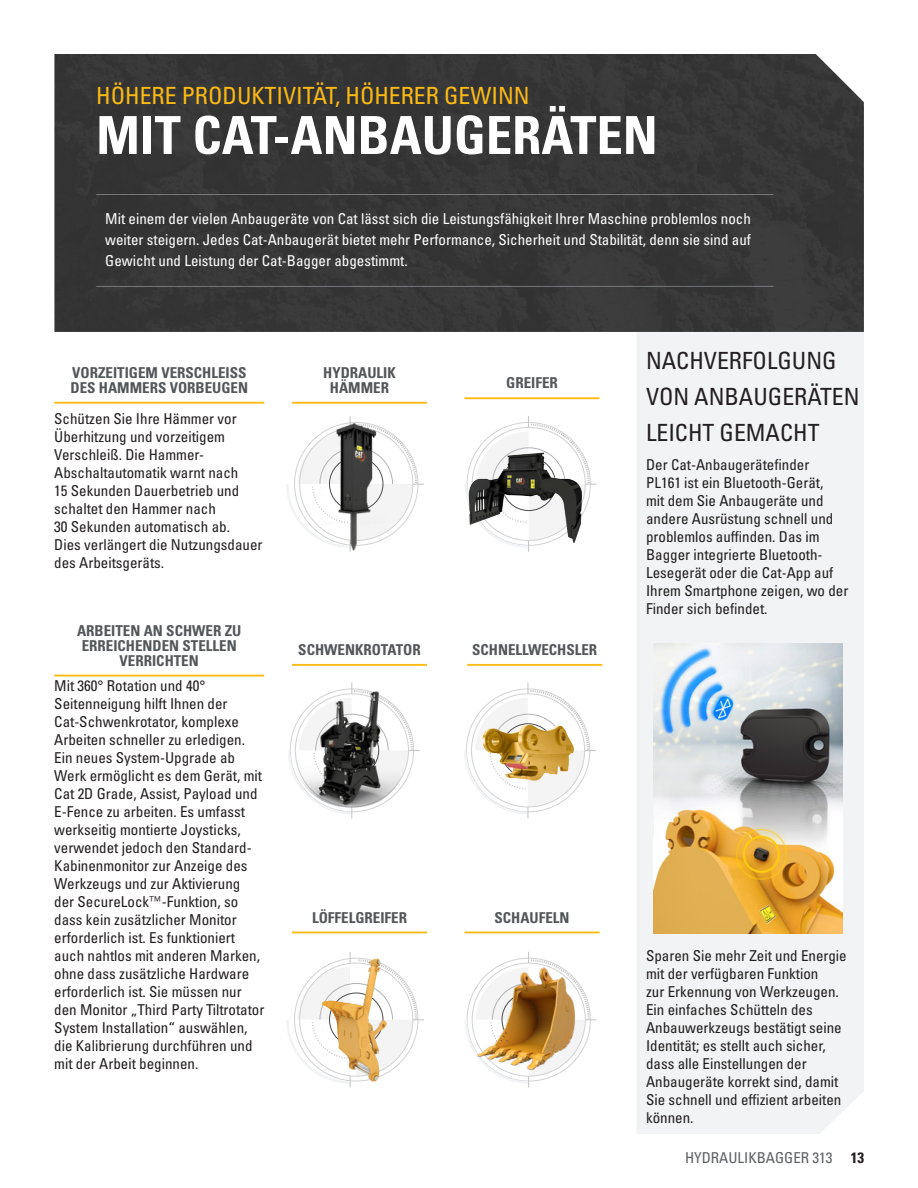
<style>
.page{position:relative;width:918px;height:1188px;background:#fff}
.page>*{position:absolute;margin:0;border:0;box-sizing:border-box;transform-origin:0 0}
.t1{font:52.5px "Univers LTCYR 67 Bold Cond";color:#fff}
.t2{font:condensed 23.7px/36px "Univers LTCYR 57";color:#231f20}
.t3{font:condensed 23.7px "Univers LTCYR 57";color:#fcba13}
.t4{font:condensed 15px/18px "Univers LTCYR 57";color:#231f20}
.t5{font:condensed 15px/21px "Univers LTCYR 57";color:#fff;text-align:justify}
.t6{font:15px/15px "Univers LTCYR 67 Bold Cond";color:#535759;text-align:center}
.t7{font:condensed 15px "Univers LTCYR 57";color:#5d6163}
.s1{font-family:"Univers LTCYR 67 Bold Cond";font-stretch:normal;color:#231f20}
</style>
<div class="page">
<div style="left:637px;top:332px;width:227px;height:802px;background:#f2f3f4"></div>
<div style="left:54px;top:54px;width:810px;height:278px;background:#363637"></div>
<hr style="left:96px;top:194px;width:677px;height:1px;background:#bcc2c6">
<img style="left:654px;top:644px;width:189px;height:289px">
<hr style="left:96px;top:286px;width:677px;height:1px;background:#bcc2c6">
<hr style="left:292px;top:402px;width:135px;height:2px;background:#fcba13">
<svg style="left:286px;top:416px;width:138px;height:125px"></svg>
<hr style="left:465px;top:397px;width:135px;height:2px;background:#fcba13">
<svg style="left:465px;top:416px;width:132px;height:136px"></svg>
<hr style="left:292px;top:664px;width:135px;height:2px;background:#fcba13">
<hr style="left:292px;top:932px;width:135px;height:1px;background:#fcba13">
<svg style="left:286px;top:952px;width:138px;height:136px"></svg>
<hr style="left:465px;top:932px;width:135px;height:1px;background:#fcba13">
<svg style="left:465px;top:952px;width:132px;height:136px"></svg>
<hr style="left:467px;top:664px;width:135px;height:2px;background:#fcba13">
<svg style="left:288px;top:683px;width:132px;height:135px"></svg>
<img style="left:290px;top:686px;width:117px;height:122px">
<img style="left:322px;top:419px;width:64px;height:133px">
<img style="left:470px;top:967px;width:115px;height:104px">
<svg style="left:464px;top:683px;width:132px;height:135px"></svg>
<img style="left:482px;top:725px;width:92px;height:56px">
<img style="left:469px;top:452px;width:113px;height:91px">
<img style="left:322px;top:958px;width:55px;height:111px">
<hr style="left:54px;top:402px;width:210px;height:2px;background:#fcba13">
<hr style="left:54px;top:675px;width:210px;height:2px;background:#fcba13">
<h2 class="t3" style="left:96px;top:81px;width:435px">HÖHERE PRODUKTIVITÄT, HÖHERER GEWINN</h2>
<h1 class="t1" style="left:96px;top:103px;width:563px">MIT CAT-ANBAUGERÄTEN</h1>
<p class="t5" style="left:105px;top:208px;width:647px">Mit einem der vielen Anbaugeräte von Cat lässt sich die Leistungsfähigkeit Ihrer Maschine problemlos noch weiter steigern. Jedes Cat-Anbaugerät bietet mehr Performance, Sicherheit und Stabilität, denn sie sind auf Gewicht und Leistung der Cat-Bagger abgestimmt.</p>
<p class="t6" style="left:71px;top:365px;width:179px;text-align:left">VORZEITIGEM VERSCHLEISS<br>DES HAMMERS VORBEUGEN</p>
<p class="t4" style="left:54px;top:410px;width:210px">Schützen Sie Ihre Hämmer vor<br>Überhitzung und vorzeitigem<br>Verschleiß. Die Hammer-<br>Abschaltautomatik warnt nach<br>15 Sekunden Dauerbetrieb und schaltet den Hammer nach<br>30 Sekunden automatisch ab.<br>Dies verlängert die Nutzungsdauer des Arbeitsgeräts.</p>
<p class="t6" style="left:77px;top:623px;width:166px">ARBEITEN AN SCHWER ZU<br>ERREICHENDEN STELLEN<br>VERRICHTEN</p>
<p class="t4" style="left:54px;top:676px;width:212px">Mit 360° Rotation und 40°<br>Seitenneigung hilft Ihnen der<br>Cat-Schwenkrotator, komplexe<br>Arbeiten schneller zu erledigen.<br>Ein neues System-Upgrade ab<br>Werk ermöglicht es dem Gerät, mit<br>Cat 2D Grade, Assist, Payload und<br>E-Fence zu arbeiten. Es umfasst werkseitig montierte Joysticks, verwendet jedoch den Standard-<br>Kabinenmonitor zur Anzeige des<br>Werkzeugs und zur Aktivierung<br>der SecureLock™-Funktion, so dass kein zusätzlicher Monitor erforderlich ist. Es funktioniert auch nahtlos mit anderen Marken, ohne dass zusätzliche Hardware erforderlich ist. Sie müssen nur den Monitor „Third Party Tiltrotator<br>System Installation“ auswählen, die Kalibrierung durchführen und mit der Arbeit beginnen.</p>
<p class="t6" style="left:323px;top:365px;width:74px">HYDRAULIK<br>HÄMMER</p>
<p class="t6" style="left:506px;top:375px;width:53px">GREIFER</p>
<p class="t6" style="left:298px;top:642px;width:124px">SCHWENKROTATOR</p>
<p class="t6" style="left:472px;top:642px;width:127px">SCHNELLWECHSLER</p>
<p class="t6" style="left:312px;top:909px;width:96px">LÖFFELGREIFER</p>
<p class="t6" style="left:495px;top:909px;width:76px">SCHAUFELN</p>
<h2 class="t2" style="left:646px;top:342px;width:215px">NACHVERFOLGUNG<br>VON ANBAUGERÄTEN<br>LEICHT GEMACHT</h2>
<p class="t4" style="left:646px;top:455px;width:204px">Der Cat-Anbaugerätefinder<br>PL161 ist ein Bluetooth-Gerät,<br>mit dem Sie Anbaugeräte und andere Ausrüstung schnell und problemlos auffinden. Das im<br>Bagger integrierte Bluetooth-<br>Lesegerät oder die Cat-App auf<br>Ihrem Smartphone zeigen, wo der<br>Finder sich befindet.</p>
<p class="t4" style="left:646px;top:946px;width:202px">Sparen Sie mehr Zeit und Energie mit der verfügbaren Funktion<br>zur Erkennung von Werkzeugen.<br>Ein einfaches Schütteln des<br>Anbauwerkzeugs bestätigt seine<br>Identität; es stellt auch sicher, dass alle Einstellungen der<br>Anbaugeräte korrekt sind, damit<br>Sie schnell und effizient arbeiten können.</p>
<p class="t7" style="left:685px;top:1148px;width:180px">HYDRAULIKBAGGER 313 <span class="s1">13</span></p>
</div>
